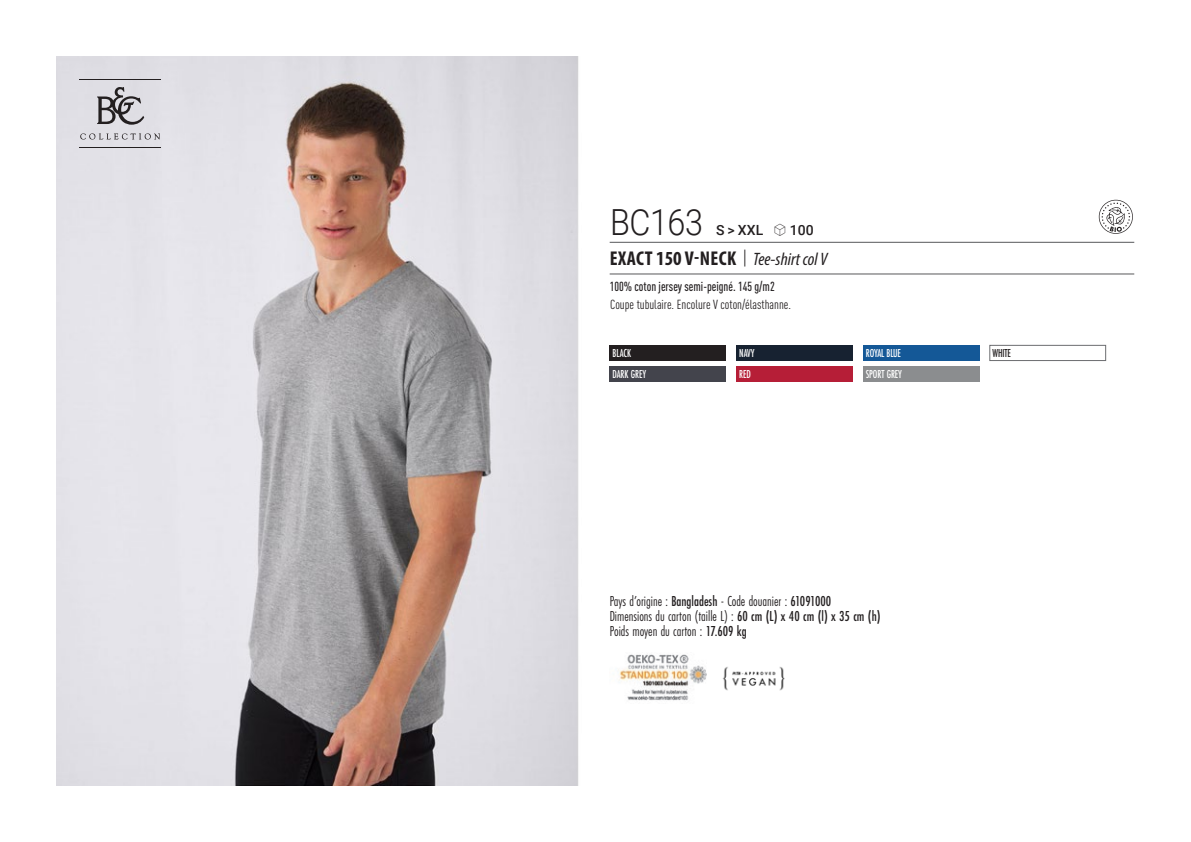
<style>
.page{position:relative;width:1191px;height:842px;background:#fff}
.page>*{position:absolute;margin:0;border:0;box-sizing:border-box;transform-origin:0 0}
.t1{font:300 36px "Roboto";letter-spacing:-.015em;color:#231f20;scale:.9 1}
.t2{font:700 condensed 20px "Myriad Pro";letter-spacing:.02em;color:#231f20}
.t3{font:15px "Futura PT Cond";color:#231f20;scale:.95 1}
.t4{font:500 14px "Roboto";letter-spacing:.005em;color:#231f20}
.t5{font:condensed 13px "DIN Pro";color:#231f20}
.grammage_2020{font:500 condensed 13px "DIN Pro";color:#231f20;scale:.95 1}
.Coloris_nuancier_bla{font:500 12px "Futura PT Cond";letter-spacing:-.01em;color:#fff;scale:.9 1}
.Coloris_nuancier{font:500 12px "Futura PT Cond";letter-spacing:-.01em;color:#231f20;scale:.9 1}
.s1{font-family:"Linotype Shapeshifter";font-weight:400;font-size:16px}
.s2{font-family:"Roboto Condensed";font-weight:300;font-stretch:normal}
.s3{font-family:"Myriad Variable Concept";font-weight:400;font-style:italic;font-stretch:normal;font-size:18px}
.s4{font-weight:500}
</style>
<div class="page">
<img style="left:57px;top:57px;width:522px;height:728px">
<hr style="left:79px;top:79px;width:82px;height:1px;background:#231f20">
<hr style="left:79px;top:147px;width:82px;height:1px;background:#231f20">
<svg style="left:80px;top:133px;width:80px;height:7px"></svg>
<svg style="left:97px;top:87px;width:47px;height:38px;background:#a3a1a5"></svg>
<div style="left:609px;top:345px;width:117px;height:16px;background:#231f20"></div>
<div style="left:609px;top:367px;width:117px;height:15px;background:#43444c"></div>
<div style="left:736px;top:345px;width:116px;height:16px;background:#172231"></div>
<div style="left:736px;top:367px;width:116px;height:15px;background:#b61e37"></div>
<div style="left:863px;top:345px;width:116px;height:16px;background:#145897"></div>
<div style="left:863px;top:367px;width:116px;height:15px;background:#8b8d8f"></div>
<div style="left:989px;top:345px;width:116px;height:16px;background:#fff;border:1px solid #6c6d70"></div>
<svg style="left:1098px;top:200px;width:34px;height:34px"></svg>
<img style="left:619px;top:654px;width:87px;height:47px">
<img style="left:722px;top:667px;width:63px;height:24px">
<hr style="left:609px;top:242px;width:525px;height:1px;background:#57585a">
<hr style="left:609px;top:274px;width:525px;height:1px;background:#57585a">
<p class="t1" style="left:610px;top:197px;width:105px">BC163</p>
<p class="t4" style="left:716px;top:220px;width:99px">S &gt; XXL <span class="s1">S</span> 100</p>
<p class="t2" style="left:610px;top:246px;width:219px">EXACT 150 V-NECK <span class="s2">|</span> <span class="s3">Tee-shirt col V</span></p>
<p class="grammage_2020" style="left:609px;top:277px;width:175px">100% coton jersey semi-peigné. 145 g/m2</p>
<p class="t5" style="left:610px;top:295px;width:182px">Coupe tubulaire. Encolure V coton/élasthanne.</p>
<p class="Coloris_nuancier_bla" style="left:612px;top:346px;width:22px">BLACK</p>
<p class="Coloris_nuancier_bla" style="left:612px;top:367px;width:39px">DARK GREY</p>
<p class="Coloris_nuancier_bla" style="left:739px;top:346px;width:18px">NAVY</p>
<p class="Coloris_nuancier_bla" style="left:739px;top:367px;width:15px">RED</p>
<p class="Coloris_nuancier_bla" style="left:866px;top:346px;width:41px">ROYAL BLUE</p>
<p class="Coloris_nuancier_bla" style="left:866px;top:367px;width:42px">SPORT GREY</p>
<p class="t3" style="left:609px;top:592px;width:235px">Pays d’origine : <span class="s4">Bangladesh</span> - Code douanier : <span class="s4">61091000</span></p>
<p class="t3" style="left:609px;top:607px;width:287px">Dimensions du carton (taille L) : <span class="s4">60 cm (L) x 40 cm (l) x 35 cm (h)</span></p>
<p class="t3" style="left:609px;top:622px;width:146px">Poids moyen du carton : <span class="s4">17.609 kg</span></p>
<p class="Coloris_nuancier" style="left:992px;top:346px;width:22px">WHITE</p>
</div>
